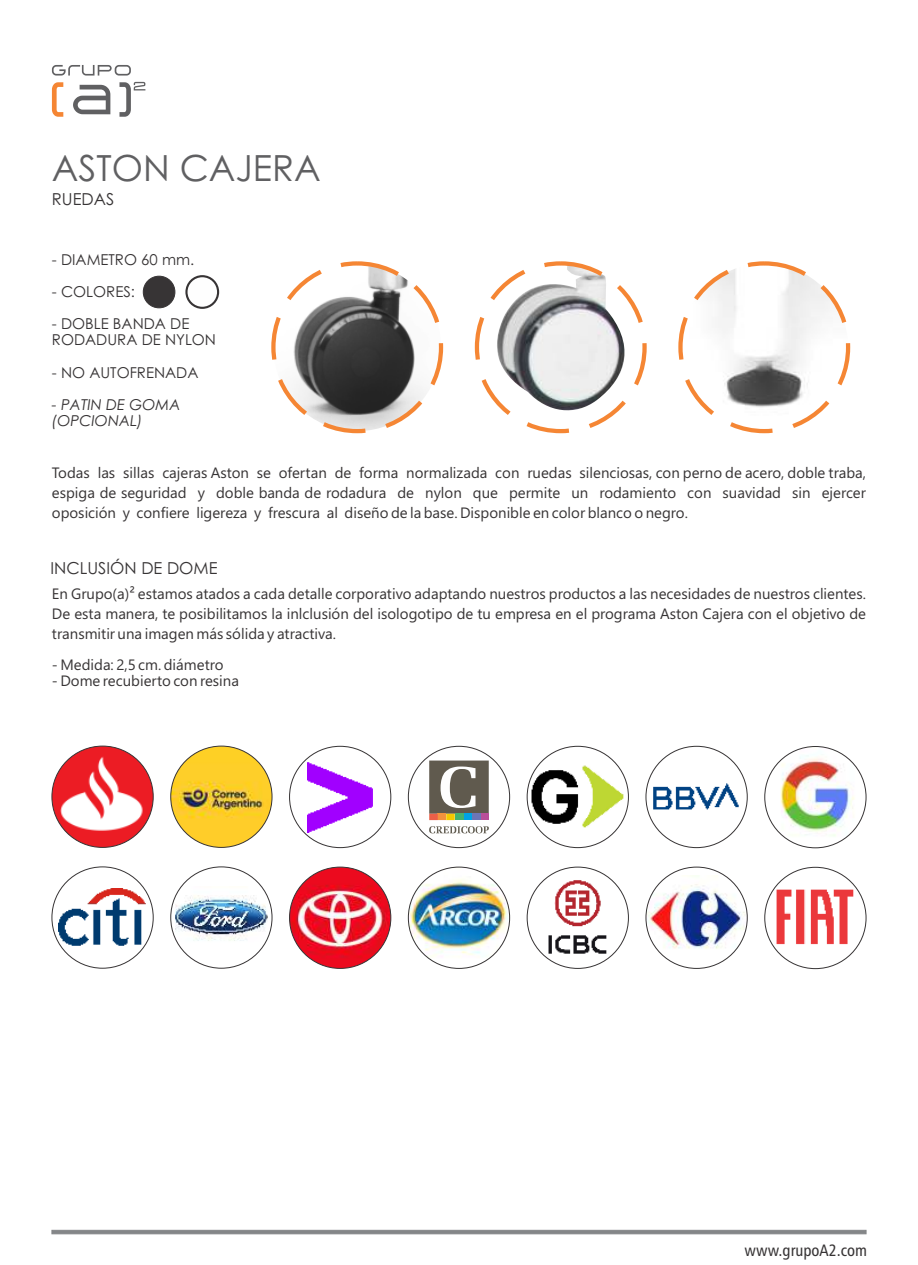
<style>
.page{position:relative;width:918px;height:1265px;background:#fff}
.page>*{position:absolute;margin:0;border:0;box-sizing:border-box;transform-origin:0 0}
.t1{font:36px "Century Gothic";color:#606062}
.t2{font:16.5px "Century Gothic";color:#373435}
.t3{font:16.5px "Humanist 777 BT Roman Condensed B";color:#373435}
.t4{font:15px/20px "Segoe UI";color:#373435;text-align:justify}
.t5{font:15px/16px "Century Gothic";color:#373435}
.t6{font:italic 15px/16px "Century Gothic";color:#373435}
</style>
<div class="page">
<hr style="left:52px;top:1230px;width:814px;height:4px;background:#848688">
<svg style="left:52px;top:82px;width:11px;height:35px"></svg>
<svg style="left:73px;top:82px;width:72px;height:35px"></svg>
<svg style="left:52px;top:65px;width:79px;height:11px"></svg>
<img style="left:273px;top:263px;width:168px;height:168px;border-radius:50%">
<div style="left:271px;top:261px;width:172px;height:172px;border:4px dashed #f58634;border-radius:50%"></div>
<img style="left:489px;top:265px;width:156px;height:166px">
<div style="left:475px;top:261px;width:172px;height:172px;border:4px dashed #f58634;border-radius:50%"></div>
<img style="left:680px;top:263px;width:168px;height:168px;border-radius:50%">
<div style="left:678px;top:261px;width:172px;height:172px;border:4px dashed #f58634;border-radius:50%"></div>
<div style="left:143px;top:276px;width:32px;height:32px;background:#373435;border:1px solid #373435;border-radius:50%"></div>
<svg style="left:185px;top:275px;width:34px;height:34px"></svg>
<img style="left:52px;top:746px;width:101px;height:101px;border-radius:50%">
<img style="left:171px;top:746px;width:101px;height:101px;border-radius:50%">
<img style="left:527px;top:746px;width:101px;height:101px;border-radius:50%">
<img style="left:653px;top:783px;width:86px;height:27px">
<img style="left:765px;top:746px;width:101px;height:102px;border-radius:50%">
<img style="left:58px;top:888px;width:89px;height:58px">
<img style="left:175px;top:886px;width:93px;height:62px">
<img style="left:290px;top:867px;width:101px;height:101px;border-radius:50%">
<img style="left:408px;top:867px;width:102px;height:101px;border-radius:50%">
<img style="left:527px;top:879px;width:101px;height:77px">
<img style="left:646px;top:875px;width:101px;height:85px">
<img style="left:765px;top:870px;width:101px;height:95px">
<img style="left:308px;top:762px;width:65px;height:70px">
<svg style="left:429px;top:760px;width:60px;height:60px;background:#807b6f"></svg>
<svg style="left:429px;top:826px;width:60px;height:7px"></svg>
<h1 class="t1" style="left:52px;top:154px;width:270px">ASTON CAJERA</h1>
<p class="t2" style="left:52px;top:193px;width:64px">RUEDAS</p>
<p class="t5" style="left:52px;top:253px;width:144px">- DIAMETRO 60 mm.</p>
<p class="t5" style="left:52px;top:285px;width:85px">- COLORES:</p>
<p class="t5" style="left:52px;top:317px;width:166px">- DOBLE BANDA DE<br>RODADURA DE NYLON</p>
<p class="t5" style="left:52px;top:365px;width:148px">- NO AUTOFRENADA</p>
<p class="t6" style="left:52px;top:398px;width:130px">- PATIN DE GOMA (OPCIONAL)</p>
<p class="t4" style="left:52px;top:464px;width:816px">Todas las sillas cajeras Aston se ofertan de forma normalizada con ruedas silenciosas, con perno de acero, doble traba, espiga de seguridad y doble banda de rodadura de nylon que permite un rodamiento con suavidad sin ejercer oposición y confiere ligereza y frescura al diseño de la base. Disponible en color blanco o negro.</p>
<p class="t2" style="left:50px;top:561px;width:169px">INCLUSIÓN DE DOME</p>
<p class="t4" style="left:52px;top:585px;width:816px">En Grupo(a)² estamos atados a cada detalle corporativo adaptando nuestros productos a las necesidades de nuestros clientes.<br>De esta manera, te posibilitamos la inlclusión del isologotipo de tu empresa en el programa Aston Cajera con el objetivo de transmitir una imagen más sólida y atractiva.</p>
<p class="t4" style="left:52px;top:656px;width:173px">- Medida: 2,5 cm. diámetro</p>
<p class="t4" style="left:52px;top:672px;width:189px">- Dome recubierto con resina</p>
<p class="t3" style="left:745px;top:1243px;width:124px">www.grupoA2.com</p>
</div>
